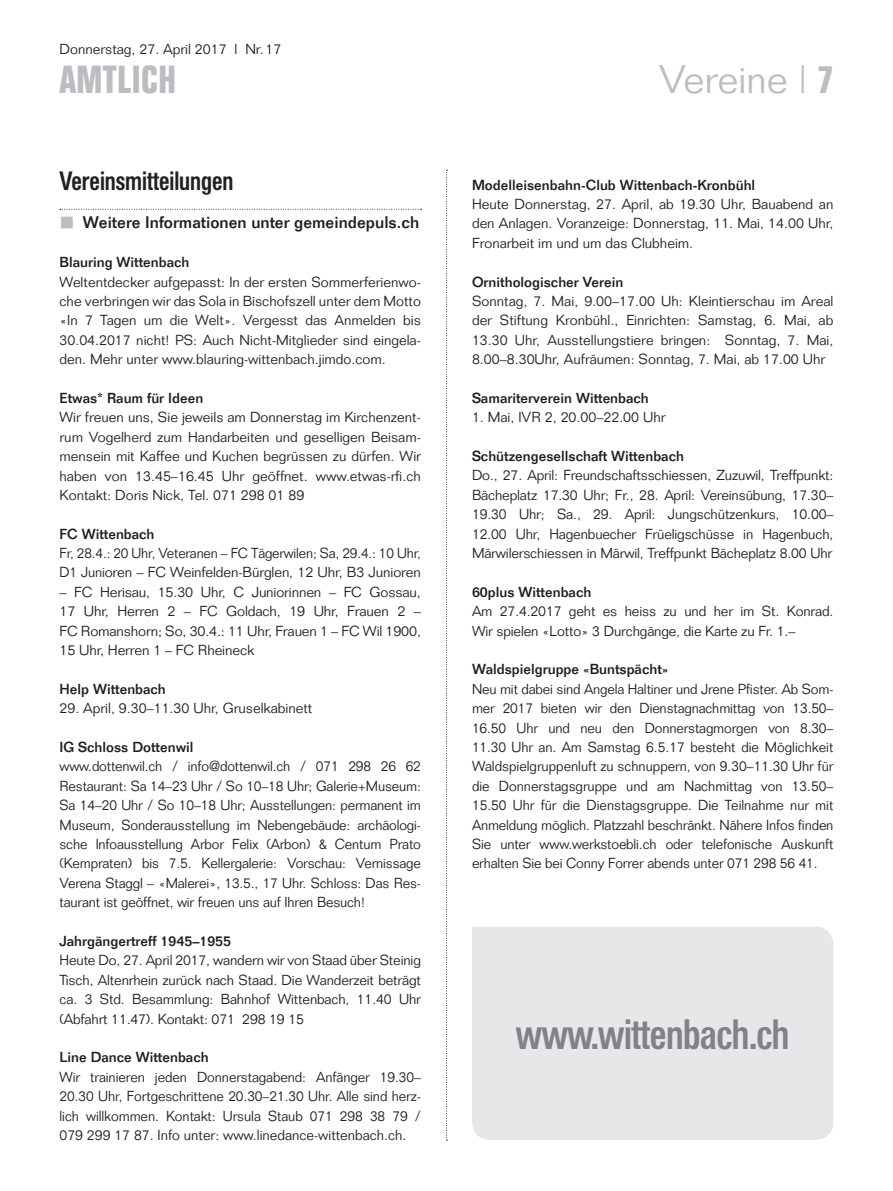
<style>
.page{position:relative;width:893px;height:1191px;background:#fff}
.page>*{position:absolute;margin:0;border:0;box-sizing:border-box;transform-origin:0 0}
.t1{font:500 42px "Folio Condensed BQ";letter-spacing:-.01em;color:#808285}
.t2{font:300 39px "Folio";color:#bcbdc0}
.t3{font:700 39px "Folio Condensed BQ";letter-spacing:.025em;color:#bcbdc0}
.t4{font:500 26.25px "Folio Condensed BQ";color:#231f20}
.t5{font:500 16.5px "Folio";color:#231f20}
.t6{font:300 14.25px/19.4px "Folio";letter-spacing:-.01em;color:#231f20;text-align:justify}
.t7{font:500 14.25px "Folio";color:#231f20}
.t8{font:300 14.25px/19.4px "Folio";letter-spacing:-.01em;color:#231f20;scale:.96 1}
.s1{font-family:"Folio Condensed BQ";font-weight:700}
</style>
<div class="page">
<svg style="left:446px;top:170px;width:1px;height:970px"></svg>
<svg style="left:60px;top:209px;width:362px;height:1px"></svg>
<div style="left:472px;top:926px;width:361px;height:213px;background:#e6e7e9"></div>
<p class="t6" style="left:60px;top:39px;width:223px">Donnerstag, 27. April 2017 l Nr.17</p>
<h2 class="t3" style="left:60px;top:58px;width:118px">AMTLICH</h2>
<h2 class="t2" style="left:659px;top:56px;width:176px">Vereine | <span class="s1">7</span></h2>
<h3 class="t4" style="left:60px;top:166px;width:175px">Vereinsmitteilungen</h3>
<p class="t5" style="left:83px;top:213px;width:338px">Weitere Informationen unter gemeindepuls.ch</p>
<p class="t7" style="left:60px;top:253px;width:131px">Blauring Wittenbach</p>
<p class="t6" style="left:60px;top:272px;width:363px">Weltentdecker aufgepasst: In der ersten Sommerferienwo&shy;che verbringen wir das Sola in Bischofszell unter dem Motto «In 7 Tagen um die Welt». Vergesst das Anmelden bis 30.04.2017 nicht! PS: Auch Nicht-Mitglieder sind eingela&shy;den. Mehr unter www.blauring-wittenbach.jimdo.com.</p>
<p class="t7" style="left:60px;top:389px;width:145px">Etwas* Raum für Ideen</p>
<p class="t6" style="left:60px;top:408px;width:363px">Wir freuen uns, Sie jeweils am Donnerstag im Kirchenzent&shy;rum Vogelherd zum Handarbeiten und geselligen Beisam&shy;mensein mit Kaffee und Kuchen begrüssen zu dürfen. Wir haben von 13.45–16.45 Uhr geöffnet. www.etwas-rfi.ch Kontakt: Doris Nick, Tel. 071 298 01 89</p>
<p class="t7" style="left:60px;top:525px;width:97px">FC Wittenbach</p>
<p class="t8" style="left:60px;top:543px;width:378px">Fr, 28.4.: 20 Uhr, Veteranen – FC Tägerwilen; Sa, 29.4.: 10 Uhr,<br>D1 Junioren – FC Weinfelden-Bürglen, 12 Uhr, B3 Junioren</p>
<p class="t6" style="left:60px;top:582px;width:363px">– FC Herisau, 15.30 Uhr, C Juniorinnen – FC Gossau, 17 Uhr, Herren 2 – FC Goldach, 19 Uhr, Frauen 2 – FC Romanshorn; So, 30.4.: 11 Uhr, Frauen 1 – FC Wil 1900, 15 Uhr, Herren 1 – FC Rheineck</p>
<p class="t7" style="left:60px;top:680px;width:108px">Help Wittenbach</p>
<p class="t6" style="left:60px;top:698px;width:254px">29. April, 9.30–11.30 Uhr, Gruselkabinett</p>
<p class="t7" style="left:60px;top:738px;width:136px">IG Schloss Dottenwil</p>
<p class="t6" style="left:60px;top:756px;width:363px">www.dottenwil.ch / info@dottenwil.ch / 071 298 26 62<br>Restaurant: Sa 14–23 Uhr / So 10–18 Uhr; Galerie+Museum:<br>Sa 14–20 Uhr / So 10–18 Uhr; Ausstellungen: permanent im Museum, Sonderausstellung im Nebengebäude: archäologi&shy;sche Infoausstellung Arbor Felix (Arbon) &amp; Centum Prato (Kempraten) bis 7.5. Kellergalerie: Vorschau: Vernissage Verena Staggl – «Malerei», 13.5., 17 Uhr. Schloss: Das Res&shy;taurant ist geöffnet, wir freuen uns auf Ihren Besuch!</p>
<p class="t7" style="left:60px;top:932px;width:173px">Jahrgängertreff 1945–1955</p>
<p class="t6" style="left:60px;top:950px;width:363px">Heute Do, 27. April 2017, wandern wir von Staad über Steinig Tisch, Altenrhein zurück nach Staad. Die Wanderzeit beträgt ca. 3 Std. Besammlung: Bahnhof Wittenbach, 11.40 Uhr (Abfahrt 11.47). Kontakt: 071 298 19 15</p>
<p class="t7" style="left:60px;top:1048px;width:151px">Line Dance Wittenbach</p>
<p class="t6" style="left:60px;top:1067px;width:363px">Wir trainieren jeden Donnerstagabend: Anfänger 19.30– 20.30 Uhr, Fortgeschrittene 20.30–21.30 Uhr. Alle sind herz&shy;lich willkommen. Kontakt: Ursula Staub 071 298 38 79 / 079 299 17 87. Info unter: www.linedance-wittenbach.ch.</p>
<p class="t7" style="left:472px;top:176px;width:285px">Modelleisenbahn-Club Wittenbach-Kronbühl</p>
<p class="t6" style="left:472px;top:194px;width:363px">Heute Donnerstag, 27. April, ab 19.30 Uhr, Bauabend an den Anlagen. Voranzeige: Donnerstag, 11. Mai, 14.00 Uhr, Fronarbeit im und um das Clubheim.</p>
<p class="t7" style="left:472px;top:273px;width:153px">Ornithologischer Verein</p>
<p class="t6" style="left:472px;top:291px;width:363px">Sonntag, 7. Mai, 9.00–17.00 Uh: Kleintierschau im Areal der Stiftung Kronbühl., Einrichten: Samstag, 6. Mai, ab 13.30 Uhr, Ausstellungstiere bringen: Sonntag, 7. Mai, 8.00–8.30Uhr, Aufräumen: Sonntag, 7. Mai, ab 17.00 Uhr</p>
<p class="t7" style="left:472px;top:389px;width:178px">Samariterverein Wittenbach</p>
<p class="t6" style="left:472px;top:408px;width:195px">1. Mai, IVR 2, 20.00–22.00 Uhr</p>
<p class="t7" style="left:472px;top:447px;width:213px">Schützengesellschaft Wittenbach</p>
<p class="t6" style="left:472px;top:466px;width:363px">Do., 27. April: Freundschaftsschiessen, Zuzuwil, Treffpunkt:<br>Bächeplatz 17.30 Uhr; Fr., 28. April: Vereinsübung, 17.30– 19.30 Uhr; Sa., 29. April: Jungschützenkurs, 10.00– 12.00 Uhr, Hagenbuecher Früeligschüsse in Hagenbuch, Märwilerschiessen in Märwil, Treffpunkt Bächeplatz 8.00 Uhr</p>
<p class="t7" style="left:472px;top:583px;width:121px">60plus Wittenbach</p>
<p class="t6" style="left:472px;top:601px;width:363px">Am 27.4.2017 geht es heiss zu und her im St. Konrad.<br>Wir spielen «Lotto» 3 Durchgänge, die Karte zu Fr. 1.–</p>
<p class="t7" style="left:472px;top:661px;width:198px">Waldspielgruppe «Buntspächt»</p>
<p class="t6" style="left:472px;top:679px;width:363px">Neu mit dabei sind Angela Haltiner und Jrene Pfister. Ab Som&shy;mer 2017 bieten wir den Dienstagnachmittag von 13.50– 16.50 Uhr und neu den Donnerstagmorgen von 8.30– 11.30 Uhr an. Am Samstag 6.5.17 besteht die Möglichkeit Waldspielgruppenluft zu schnuppern, von 9.30–11.30 Uhr für die Donnerstagsgruppe und am Nachmittag von 13.50– 15.50 Uhr für die Dienstagsgruppe. Die Teilnahme nur mit Anmeldung möglich. Platzzahl beschränkt. Nähere Infos finden Sie unter www.werkstoebli.ch oder telefonische Auskunft erhalten Sie bei Conny Forrer abends unter 071 298 56 41.</p>
<h1 class="t1" style="left:516px;top:1010px;width:275px">www.wittenbach.ch</h1>
</div>
